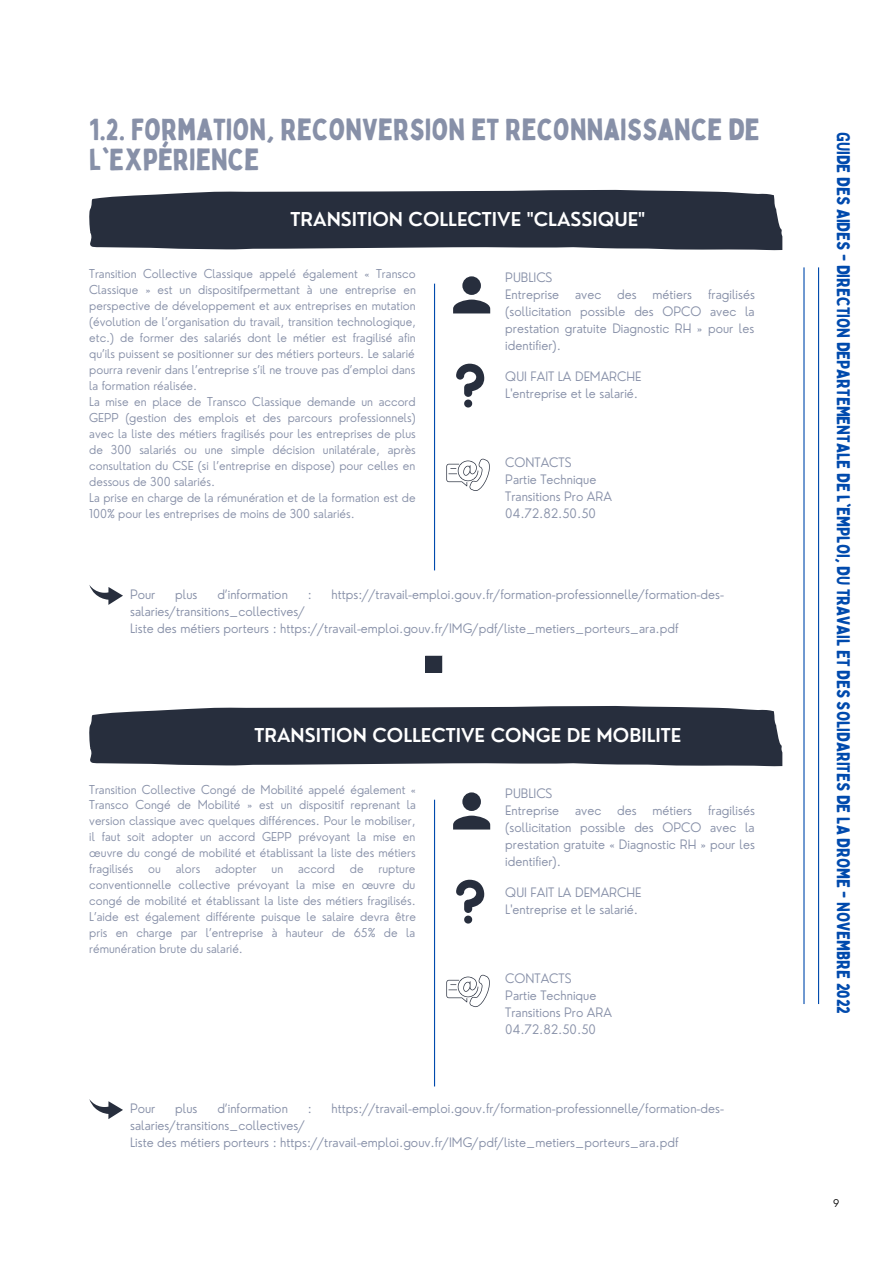
<style>
.page{position:relative;width:893px;height:1264px;background:#fff}
.page>*{position:absolute;margin:0;border:0;box-sizing:border-box;transform-origin:0 0}
.t1{font:30px/30.3px "Bobby Jones";color:#8790a8}
.t2{font:600 18.6px "Nourd";color:#fff}
.t3{font:18px "Bobby Jones";color:#004aad}
.t4{font:300 12.75px/17px "Nourd";color:#8790a8}
.t5{font:300 12px/16px "Nourd";color:#8790a8}
.t6{font:300 10.35px "Nourd";color:#000}
</style>
<div class="page">
<hr style="left:818px;top:267px;width:1px;height:737px;background:#004aad">
<hr style="left:803px;top:267px;width:1px;height:737px;background:#004aad">
<svg style="left:89px;top:190px;width:693px;height:60px;background:#353c4a"></svg>
<svg style="left:89px;top:585px;width:34px;height:20px"></svg>
<svg style="left:453px;top:276px;width:37px;height:37px"></svg>
<hr style="left:434px;top:284px;width:1px;height:286px;background:#004aad">
<svg style="left:456px;top:363px;width:28px;height:44px"></svg>
<svg style="left:446px;top:458px;width:44px;height:33px"></svg>
<svg style="left:425px;top:655px;width:17px;height:17px"></svg>
<svg style="left:89px;top:706px;width:693px;height:60px;background:#353c4a"></svg>
<svg style="left:89px;top:1099px;width:34px;height:20px"></svg>
<svg style="left:453px;top:792px;width:37px;height:37px"></svg>
<hr style="left:434px;top:799px;width:1px;height:287px;background:#004aad">
<svg style="left:456px;top:879px;width:28px;height:44px"></svg>
<svg style="left:446px;top:974px;width:44px;height:33px"></svg>
<h1 class="t1" style="left:89px;top:113px;width:672px">1.2. FORMATION, RECONVERSION ET RECONNAISSANCE DE<br>L'EXPÉRIENCE</h1>
<h2 class="t2" style="left:290px;top:207px;width:356px">TRANSITION COLLECTIVE "CLASSIQUE"</h2>
<p class="t5" style="left:89px;top:266px;width:328px">Transition Collective Classique appelé également « Transco Classique » est un dispositifpermettant à une entreprise en perspective de développement et aux entreprises en mutation (évolution de l’organisation du travail, transition technologique, etc.) de former des salariés dont le métier est fragilisé afin qu’ils puissent se positionner sur des métiers porteurs. Le salarié pourra revenir dans l’entreprise s’il ne trouve pas d’emploi dans la formation réalisée.<br>La mise en place de Transco Classique demande un accord GEPP (gestion des emplois et des parcours professionnels) avec la liste des métiers fragilisés pour les entreprises de plus de 300 salariés ou une simple décision unilatérale, après consultation du CSE (si l’entreprise en dispose) pour celles en dessous de 300 salariés.<br>La prise en charge de la rémunération et de la formation est de 100% pour les entreprises de moins de 300 salariés.</p>
<p class="t4" style="left:505px;top:269px;width:251px">PUBLICS<br>Entreprise avec des métiers fragilisés (sollicitation possible des OPCO avec la prestation gratuite Diagnostic RH » pour les identifier).</p>
<p class="t4" style="left:505px;top:367px;width:137px">QUI FAIT LA DEMARCHE<br>L'entreprise et le salarié.</p>
<p class="t4" style="left:505px;top:454px;width:108px">CONTACTS<br>Partie Technique<br>Transitions Pro ARA<br>04.72.82.50.50</p>
<p class="t4" style="left:130px;top:586px;width:27px">Pour</p>
<p class="t4" style="left:175px;top:586px;width:24px">plus</p>
<p class="t4" style="left:217px;top:586px;width:72px">d’information</p>
<p class="t4" style="left:308px;top:586px;width:6px">:</p>
<p class="t4" style="left:331px;top:586px;width:394px">https://travail-emploi.gouv.fr/formation-professionnelle/formation-des-</p>
<p class="t4" style="left:130px;top:603px;width:550px">salaries/transitions_collectives/<br>Liste des métiers porteurs : https://travail-emploi.gouv.fr/IMG/pdf/liste_metiers_porteurs_ara.pdf</p>
<h2 class="t2" style="left:254px;top:723px;width:428px">TRANSITION COLLECTIVE CONGE DE MOBILITE</h2>
<p class="t5" style="left:89px;top:781px;width:328px;text-align:justify">Transition Collective Congé de Mobilité appelé également « Transco Congé de Mobilité » est un dispositif reprenant la version classique avec quelques différences. Pour le mobiliser, il faut soit adopter un accord GEPP prévoyant la mise en œuvre du congé de mobilité et établissant la liste des métiers fragilisés ou alors adopter un accord de rupture conventionnelle collective prévoyant la mise en œuvre du congé de mobilité et établissant la liste des métiers fragilisés.<br>L’aide est également différente puisque le salaire devra être pris en charge par l’entreprise à hauteur de 65% de la rémunération brute du salarié.</p>
<p class="t4" style="left:505px;top:785px;width:251px">PUBLICS<br>Entreprise avec des métiers fragilisés (sollicitation possible des OPCO avec la prestation gratuite « Diagnostic RH » pour les identifier).</p>
<p class="t4" style="left:505px;top:883px;width:137px">QUI FAIT LA DEMARCHE<br>L'entreprise et le salarié.</p>
<p class="t4" style="left:505px;top:970px;width:108px">CONTACTS<br>Partie Technique<br>Transitions Pro ARA<br>04.72.82.50.50</p>
<p class="t4" style="left:130px;top:1100px;width:27px">Pour</p>
<p class="t4" style="left:175px;top:1100px;width:24px">plus</p>
<p class="t4" style="left:217px;top:1100px;width:72px">d’information</p>
<p class="t4" style="left:308px;top:1100px;width:6px">:</p>
<p class="t4" style="left:331px;top:1100px;width:394px">https://travail-emploi.gouv.fr/formation-professionnelle/formation-des-</p>
<p class="t4" style="left:130px;top:1117px;width:550px">salaries/transitions_collectives/<br>Liste des métiers porteurs : https://travail-emploi.gouv.fr/IMG/pdf/liste_metiers_porteurs_ara.pdf</p>
<h3 class="t3" style="left:854px;top:132px;width:883px;rotate:90deg">GUIDE DES AIDES - DIRECTION DEPARTEMENTALE DE L'EMPLOI, DU TRAVAIL ET DES SOLIDARITES DE LA DROME - NOVEMBRE 2022</h3>
<p class="t6" style="left:833px;top:1196px;width:8px">9</p>
</div>
